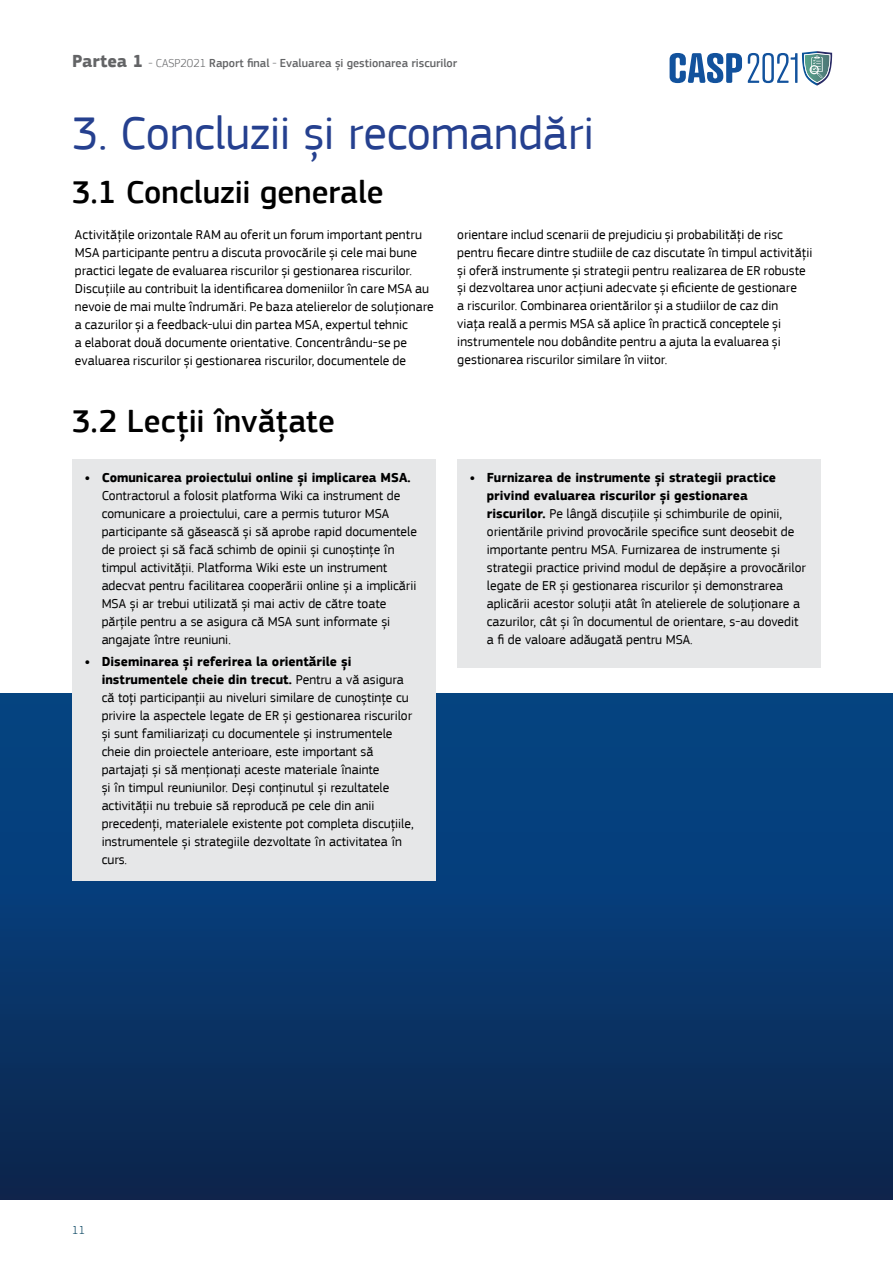
<style>
.page{position:relative;width:893px;height:1263px;background:#fff}
.page>*{position:absolute;margin:0;border:0;box-sizing:border-box;transform-origin:0 0}
.t1{font:48px "EC Square Sans Pro";letter-spacing:-.005em;color:#25408f}
.t2{font:500 33px "EC Square Sans Pro";color:#000}
.t3{font:13.5px/18px "EC Square Sans Pro";color:#000}
.t4{font:700 13.5px "EC Square Sans Pro";color:#000}
.t5{font:500 12px "EC Square Sans Pro";color:#636466}
.t6{font:300 12px "EC Square Sans Pro";color:#02405d}
.s1{font-weight:700;font-size:18px}
.s2{font-weight:300}
.s3{font-weight:700}
</style>
<div class="page">
<div style="left:0;top:693px;width:893px;height:506px;background:linear-gradient(to bottom,#03488a,#0d264f)"></div>
<div style="left:72px;top:459px;width:363px;height:421px;background:#e6e7e8"></div>
<div style="left:457px;top:459px;width:364px;height:209px;background:#e6e7e8"></div>
<svg style="left:670px;top:53px;width:72px;height:30px"></svg>
<svg style="left:748px;top:51px;width:84px;height:35px"></svg>
<p class="t5" style="left:72px;top:56px;width:386px"><span class="s1">Partea 1</span> <span class="s2">- CASP2021</span> Raport final <span class="s2">-</span> Evaluarea și gestionarea riscurilor</p>
<h1 class="t1" style="left:72px;top:105px;width:524px">3. Concluzii și recomandări</h1>
<h2 class="t2" style="left:72px;top:172px;width:313px">3.1 Concluzii generale</h2>
<p class="t3" style="left:75px;top:225px;width:360px">Activitățile orizontale RAM au oferit un forum important pentru MSA participante pentru a discuta provocările și cele mai bune practici legate de evaluarea riscurilor și gestionarea riscurilor.<br>Discuțiile au contribuit la identificarea domeniilor în care MSA au nevoie de mai multe îndrumări. Pe baza atelierelor de soluționare a cazurilor și a feedback-ului din partea MSA, expertul tehnic<br>a elaborat două documente orientative. Concentrându-se pe evaluarea riscurilor și gestionarea riscurilor, documentele de</p>
<p class="t3" style="left:457px;top:225px;width:357px">orientare includ scenarii de prejudiciu și probabilități de risc pentru fiecare dintre studiile de caz discutate în timpul activității și oferă instrumente și strategii pentru realizarea de ER robuste și dezvoltarea unor acțiuni adecvate și eficiente de gestionare<br>a riscurilor. Combinarea orientărilor și a studiilor de caz din<br>viața reală a permis MSA să aplice în practică conceptele și instrumentele nou dobândite pentru a ajuta la evaluarea și gestionarea riscurilor similare în viitor.</p>
<h2 class="t2" style="left:72px;top:402px;width:264px">3.2 Lecții învățate</h2>
<p class="t4" style="left:85px;top:469px;width:327px">• Comunicarea proiectului online și implicarea MSA.</p>
<p class="t3" style="left:102px;top:487px;width:317px">Contractorul a folosit platforma Wiki ca instrument de comunicare a proiectului, care a permis tuturor MSA participante să găsească și să aprobe rapid documentele de proiect și să facă schimb de opinii și cunoștințe în timpul activității. Platforma Wiki este un instrument adecvat pentru facilitarea cooperării online și a implicării MSA și ar trebui utilizată și mai activ de către toate părțile pentru a se asigura că MSA sunt informate și angajate între reuniuni.</p>
<p class="t3" style="left:102px;top:653px;width:313px;text-indent:-17px"><span class="s3">• Diseminarea și referirea la orientările și instrumentele cheie din trecut.</span> Pentru a vă asigura că toți participanții au niveluri similare de cunoștințe cu privire la aspectele legate de ER și gestionarea riscurilor și sunt familiarizați cu documentele și instrumentele cheie din proiectele anterioare, este important să partajați și să menționați aceste materiale înainte<br>și în timpul reuniunilor. Deși conținutul și rezultatele activității nu trebuie să reproducă pe cele din anii precedenți, materialele existente pot completa discuțiile, instrumentele și strategiile dezvoltate în activitatea în curs.</p>
<p class="t3" style="left:487px;top:469px;width:321px;text-indent:-17px"><span class="s3">• Furnizarea de instrumente și strategii practice privind evaluarea riscurilor și gestionarea riscurilor.</span> Pe lângă discuțiile și schimburile de opinii, orientările privind provocările specifice sunt deosebit de importante pentru MSA. Furnizarea de instrumente și strategii practice privind modul de depășire a provocărilor legate de ER și gestionarea riscurilor și demonstrarea aplicării acestor soluții atât în atelierele de soluționare a cazurilor, cât și în documentul de orientare, s-au dovedit a fi de valoare adăugată pentru MSA.</p>
<p class="t6" style="left:72px;top:1223px;width:14px">11</p>
</div>
